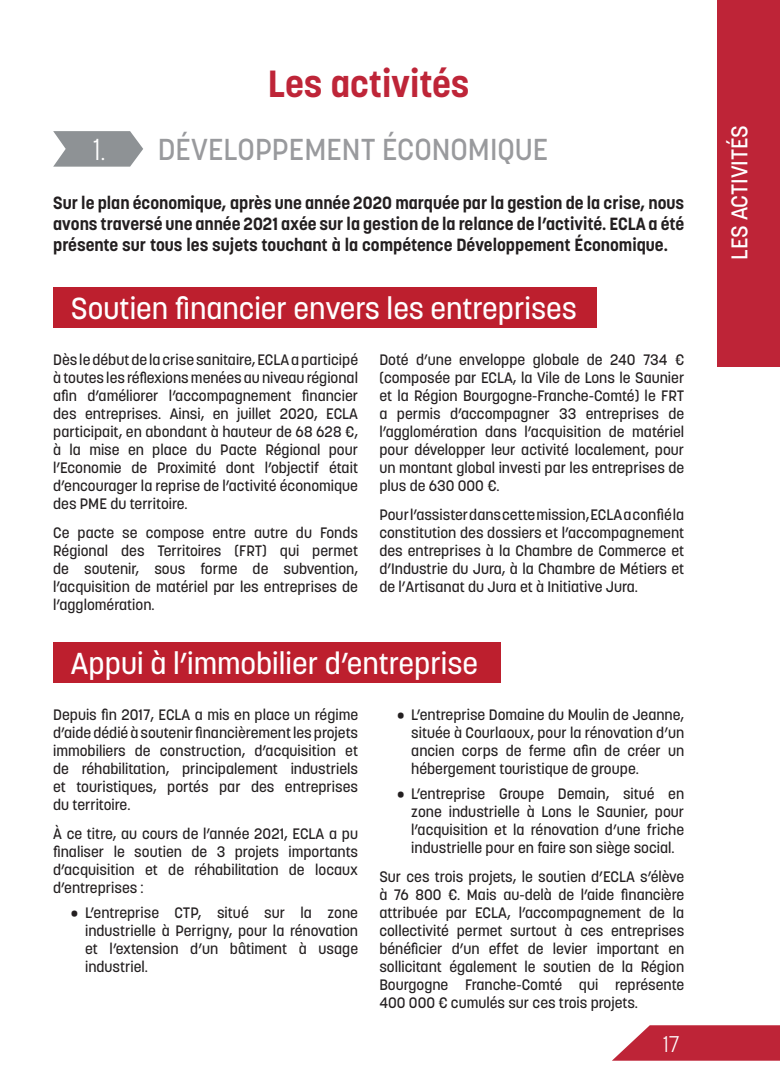
<style>
.page{position:relative;width:780px;height:1088px;background:#fff}
.page>*{position:absolute;margin:0;border:0;box-sizing:border-box;transform-origin:0 0}
.t1{font:700 37.5px "Korolev";color:#be2538}
.t2{font:500 30px "Korolev";color:#fff}
.t3{font:500 30px "Korolev";color:#999a9d}
.t4{font:300 30px "Korolev";color:#fff}
.t5{font:500 22.5px "Korolev";color:#fff}
.t6{font:300 22.5px "Korolev";color:#fff}
.t7{font:700 17.5px/21px "Korolev";color:#231f20;text-align:justify}
.t8{font:500 15px/18px "Korolev";color:#231f20;text-align:justify}
</style>
<div class="page">
<div style="left:717px;top:0;width:63px;height:367px;background:#be2437"></div>
<svg style="left:612px;top:1025px;width:168px;height:36px;background:#c63f50"></svg>
<div style="left:53px;top:643px;width:447px;height:40px;background:#bd1f2e"></div>
<div style="left:53px;top:288px;width:543px;height:40px;background:#bd1f2e"></div>
<svg style="left:53px;top:131px;width:90px;height:36px;background:#9fa2a5"></svg>
<p class="t1" style="left:268px;top:60px;width:203px">Les activités</p>
<p class="t4" style="left:93px;top:131px;width:14px">1.</p>
<p class="t3" style="left:158px;top:131px;width:392px">DÉVELOPPEMENT ÉCONOMIQUE</p>
<p class="t7" style="left:53px;top:192px;width:632px">Sur le plan économique, après une année 2020 marquée par la gestion de la crise, nous avons traversé une année 2021 axée sur la gestion de la relance de l’activité. ECLA a été présente sur tous les sujets touchant à la compétence Développement Économique.</p>
<p class="t2" style="left:71px;top:290px;width:507px">Soutien financier envers les entreprises</p>
<p class="t8" style="left:53px;top:351px;width:306px">Dès le début de la crise sanitaire, ECLA a participé à toutes les réflexions menées au niveau régional afin d’améliorer l’accompagnement financier des entreprises. Ainsi, en juillet 2020, ECLA participait, en abondant à hauteur de 68 628 €, à la mise en place du Pacte Régional pour l’Economie de Proximité dont l’objectif était d’encourager la reprise de l’activité économique des PME du territoire.</p>
<p class="t8" style="left:53px;top:524px;width:306px">Ce pacte se compose entre autre du Fonds Régional des Territoires (FRT) qui permet de soutenir, sous forme de subvention, l’acquisition de matériel par les entreprises de l’agglomération.</p>
<p class="t8" style="left:379px;top:351px;width:306px">Doté d’une enveloppe globale de 240 734 € (composée par ECLA, la Vile de Lons le Saunier et la Région Bourgogne-Franche-Comté) le FRT a permis d’accompagner 33 entreprises de l’agglomération dans l’acquisition de matériel pour développer leur activité localement, pour un montant global investi par les entreprises de plus de 630 000 €.</p>
<p class="t8" style="left:379px;top:506px;width:306px">Pour l’assister dans cette mission, ECLA a confié la constitution des dossiers et l’accompagnement des entreprises à la Chambre de Commerce et d’Industrie du Jura, à la Chambre de Métiers et de l’Artisanat du Jura et à Initiative Jura.</p>
<p class="t2" style="left:71px;top:645px;width:408px">Appui à l’immobilier d’entreprise</p>
<p class="t8" style="left:53px;top:706px;width:306px">Depuis fin 2017, ECLA a mis en place un régime d’aide dédié à soutenir financièrement les projets immobiliers de construction, d’acquisition et de réhabilitation, principalement industriels et touristiques, portés par des entreprises du territoire.</p>
<p class="t8" style="left:53px;top:825px;width:306px">À ce titre, au cours de l’année 2021, ECLA a pu finaliser le soutien de 3 projets importants d’acquisition et de réhabilitation de locaux d’entreprises :</p>
<p class="t8" style="left:85px;top:904px;width:274px;text-indent:-14px">• L’entreprise CTP, situé sur la zone industrielle à Perrigny, pour la rénovation et l’extension d’un bâtiment à usage industriel.</p>
<p class="t8" style="left:411px;top:706px;width:274px;text-indent:-14px">• L’entreprise Domaine du Moulin de Jeanne, située à Courlaoux, pour la rénovation d’un ancien corps de ferme afin de créer un hébergement touristique de groupe.</p>
<p class="t8" style="left:411px;top:785px;width:274px;text-indent:-14px">• L’entreprise Groupe Demain, situé en zone industrielle à Lons le Saunier, pour l’acquisition et la rénovation d’une friche industrielle pour en faire son siège social.</p>
<p class="t8" style="left:379px;top:868px;width:306px">Sur ces trois projets, le soutien d’ECLA s’élève à 76 800 €. Mais au-delà de l’aide financière attribuée par ECLA, l’accompagnement de la collectivité permet surtout à ces entreprises bénéficier d’un effet de levier important en sollicitant également le soutien de la Région Bourgogne Franche-Comté qui représente 400 000 € cumulés sur ces trois projets.</p>
<p class="t6" style="left:663px;top:1029px;width:18px">17</p>
<h3 class="t5" style="left:725px;top:260px;width:136px;rotate:-90deg">LES ACTIVITÉS</h3>
</div>
